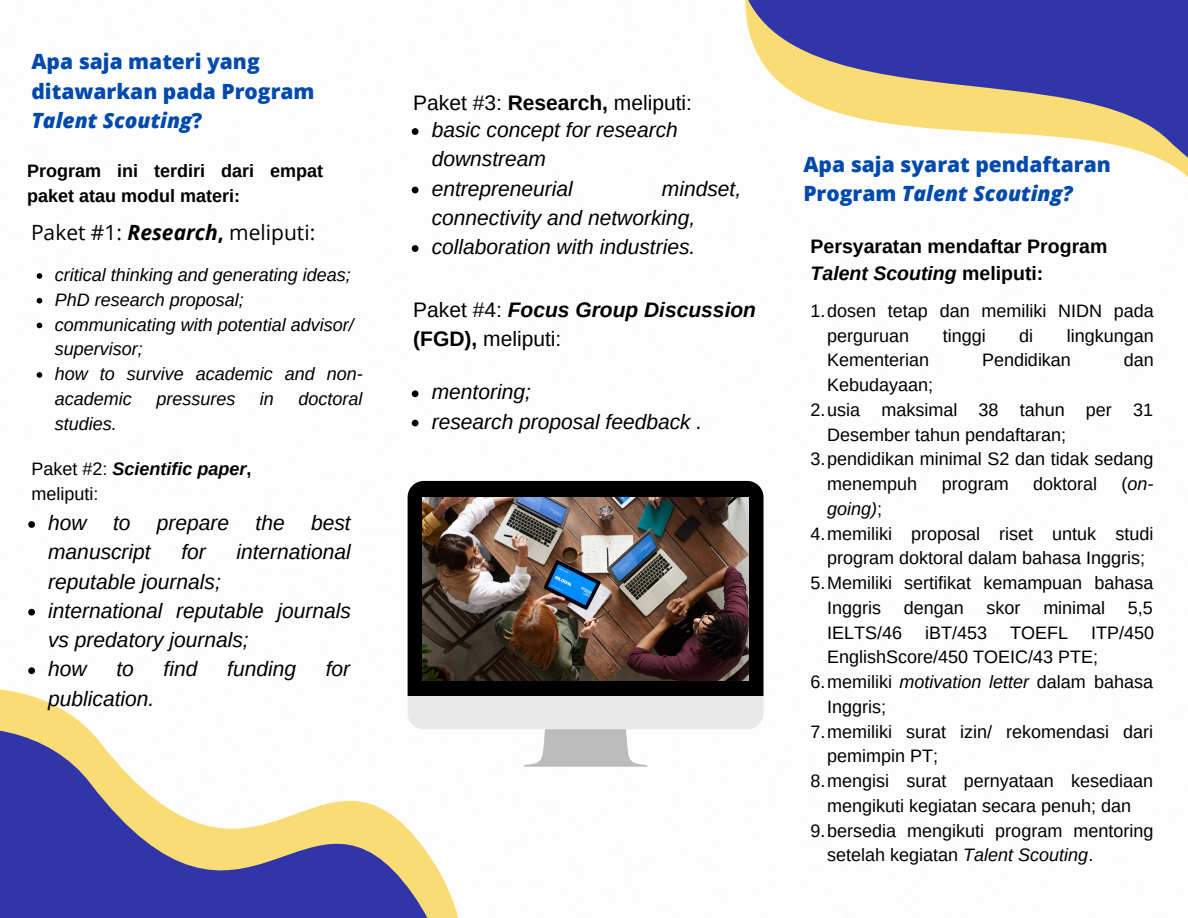
<style>
.page{position:relative;width:1188px;height:918px;background:#fff}
.page>*{position:absolute;margin:0;border:0;box-sizing:border-box;transform-origin:0 0}
.t1{font:italic 21px/29.2px "Arimo";color:#000}
.t2{font:800 21px/29.2px "Open Sans";color:#004aad}
.t3{font:italic 700 21px/29.2px "Arimo";color:#000}
.t4{font:21px "Open Sans";color:#000}
.t5{font:21px "Arimo";color:#000}
.t6{font:700 19.5px/27px "Arimo";color:#000}
.t7{font:18px/24.8px "Arimo";color:#000}
.t8{font:italic 18px/24.8px "Arimo";color:#000}
.t9{font:700 18px/24.8px "Arimo";color:#000}
.t10{font:italic 700 18px "Arimo";color:#000}
.s1{font-style:italic}
.s2{font-weight:700;font-style:italic}
.s3{font-weight:700}
.s4{font-weight:400;font-style:normal}
.s5{font-style:normal}
</style>
<div class="page">
<svg style="left:745px;top:0;width:443px;height:177px"></svg>
<svg style="left:0;top:623px;width:459px;height:295px"></svg>
<div style="left:408px;top:481px;width:356px;height:215px;background:#000"></div>
<svg style="left:408px;top:696px;width:356px;height:71px"></svg>
<img style="left:423px;top:498px;width:325px;height:183px">
<svg style="left:28px;top:521px;width:7px;height:7px"></svg>
<svg style="left:28px;top:609px;width:7px;height:7px"></svg>
<svg style="left:28px;top:667px;width:7px;height:7px"></svg>
<svg style="left:37px;top:273px;width:5px;height:6px"></svg>
<svg style="left:37px;top:298px;width:5px;height:6px"></svg>
<svg style="left:37px;top:323px;width:5px;height:5px"></svg>
<svg style="left:37px;top:372px;width:5px;height:6px"></svg>
<svg style="left:412px;top:128px;width:6px;height:7px"></svg>
<svg style="left:412px;top:187px;width:6px;height:6px"></svg>
<svg style="left:412px;top:245px;width:6px;height:7px"></svg>
<svg style="left:412px;top:390px;width:6px;height:7px"></svg>
<svg style="left:412px;top:420px;width:6px;height:6px"></svg>
<p class="t2" style="left:31px;top:47px;width:285px">Apa saja materi yang ditawarkan pada Program<br><span class="s1">Talent Scouting</span>?</p>
<p class="t9" style="left:27px;top:159px;width:297px">Program ini terdiri dari empat paket atau modul materi:</p>
<p class="t4" style="left:31px;top:218px;width:286px">Paket #1: <span class="s2">Research</span><span class="s3">,</span> meliputi:</p>
<p class="t8" style="left:55px;top:262px;width:297px">critical thinking and generating ideas;</p>
<p class="t8" style="left:55px;top:287px;width:190px">PhD research proposal;</p>
<p class="t8" style="left:55px;top:312px;width:300px">communicating with potential advisor/ supervisor;</p>
<p class="t8" style="left:55px;top:361px;width:310px">how to survive academic and non&shy;academic</p>
<p class="t8" style="left:156px;top:386px;width:81px">pressures</p>
<p class="t8" style="left:260px;top:386px;width:16px">in</p>
<p class="t8" style="left:298px;top:386px;width:66px">doctoral</p>
<p class="t8" style="left:55px;top:411px;width:63px">studies.</p>
<p class="t10" style="left:31px;top:459px;width:222px"><span class="s4">Paket #2:</span> Scientific paper<span class="s5">,</span></p>
<p class="t7" style="left:31px;top:481px;width:68px">meliputi:</p>
<p class="t1" style="left:48px;top:508px;width:40px">how</p>
<p class="t1" style="left:113px;top:508px;width:19px">to</p>
<p class="t1" style="left:157px;top:508px;width:74px">prepare</p>
<p class="t1" style="left:256px;top:508px;width:31px">the</p>
<p class="t1" style="left:311px;top:508px;width:41px">best</p>
<p class="t1" style="left:48px;top:537px;width:104px">manuscript</p>
<p class="t1" style="left:181px;top:537px;width:26px">for</p>
<p class="t1" style="left:236px;top:537px;width:116px">international</p>
<p class="t1" style="left:48px;top:567px;width:174px">reputable journals;</p>
<p class="t1" style="left:48px;top:596px;width:304px">international reputable journals vs predatory journals;</p>
<p class="t1" style="left:48px;top:654px;width:40px">how</p>
<p class="t1" style="left:116px;top:654px;width:19px">to</p>
<p class="t1" style="left:164px;top:654px;width:35px">find</p>
<p class="t1" style="left:227px;top:654px;width:70px">funding</p>
<p class="t1" style="left:326px;top:654px;width:26px">for</p>
<p class="t1" style="left:48px;top:684px;width:108px">publication.</p>
<p class="t5" style="left:413px;top:91px;width:280px">Paket #3: <span class="s3">Research,</span> meliputi:</p>
<p class="t1" style="left:432px;top:115px;width:248px">basic concept for research downstream</p>
<p class="t1" style="left:432px;top:174px;width:143px">entrepreneurial</p>
<p class="t1" style="left:432px;top:174px;width:311px;text-indent:230px">mindset, connectivity and networking,</p>
<p class="t1" style="left:432px;top:232px;width:265px">collaboration with industries.</p>
<p class="t3" style="left:413px;top:295px;width:344px"><span class="s4">Paket #4:</span> Focus Group Discussion <span class="s5">(FGD),</span> <span class="s4">meliputi:</span></p>
<p class="t1" style="left:432px;top:378px;width:101px">mentoring;</p>
<p class="t1" style="left:432px;top:407px;width:272px">research proposal feedback .</p>
<p class="t2" style="left:803px;top:149px;width:309px">Apa saja syarat pendaftaran<br>Program <span class="s1">Talent Scouting?</span></p>
<p class="t6" style="left:811px;top:233px;width:298px">Persyaratan mendaftar Program<br><span class="s1">Talent Scouting</span> meliputi:</p>
<p class="t7" style="left:827px;top:298px;width:328px;text-indent:-17px">1.dosen tetap dan memiliki NIDN pada perguruan</p>
<p class="t7" style="left:943px;top:323px;width:44px">tinggi</p>
<p class="t7" style="left:1019px;top:323px;width:15px">di</p>
<p class="t7" style="left:1067px;top:323px;width:88px">lingkungan</p>
<p class="t7" style="left:827px;top:348px;width:103px">Kementerian</p>
<p class="t7" style="left:982px;top:348px;width:90px">Pendidikan</p>
<p class="t7" style="left:1124px;top:348px;width:32px">dan</p>
<p class="t7" style="left:827px;top:373px;width:107px">Kebudayaan;</p>
<p class="t7" style="left:827px;top:397px;width:327px;text-indent:-17px">2.usia maksimal 38 tahun per 31<br>Desember tahun pendaftaran;</p>
<p class="t7" style="left:827px;top:447px;width:328px;text-indent:-17px">3.pendidikan minimal S2 dan tidak sedang menempuh</p>
<p class="t7" style="left:942px;top:472px;width:68px">program</p>
<p class="t7" style="left:1033px;top:472px;width:65px">doktoral</p>
<p class="t8" style="left:1122px;top:472px;width:33px"><span class="s5">(</span>on-</p>
<p class="t8" style="left:827px;top:496px;width:56px">going)<span class="s5">;</span></p>
<p class="t7" style="left:810px;top:521px;width:344px;text-align:center">4.memiliki proposal riset untuk studi program doktoral dalam bahasa Inggris;</p>
<p class="t7" style="left:827px;top:571px;width:328px;text-indent:-17px">5.Memiliki sertifikat kemampuan bahasa<br>Inggris</p>
<p class="t7" style="left:904px;top:595px;width:62px">dengan</p>
<p class="t7" style="left:987px;top:595px;width:35px">skor</p>
<p class="t7" style="left:1043px;top:595px;width:63px">minimal</p>
<p class="t7" style="left:1128px;top:595px;width:26px">5,5</p>
<p class="t7" style="left:827px;top:620px;width:328px;text-indent:264px">ITP/450<br>EnglishScore/450 TOEIC/43 PTE;</p>
<p class="t7" style="left:827px;top:670px;width:328px;text-indent:-17px">6.memiliki <span class="s1">motivation letter</span> dalam bahasa<br>Inggris;</p>
<p class="t7" style="left:827px;top:719px;width:327px;text-indent:-17px">7.memiliki surat izin/ rekomendasi dari pemimpin PT;</p>
<p class="t7" style="left:810px;top:769px;width:344px;text-align:center">8.mengisi surat pernyataan kesediaan mengikuti kegiatan secara penuh; dan</p>
<p class="t7" style="left:827px;top:818px;width:328px;text-indent:-17px">9.bersedia mengikuti program mentoring setelah kegiatan <span class="s1">Talent Scouting</span>.</p>
<p class="t7" style="left:827px;top:620px;width:76px">IELTS/46</p>
<p class="t7" style="left:925px;top:620px;width:63px">iBT/453</p>
<p class="t7" style="left:1010px;top:620px;width:59px">TOEFL</p>
</div>
